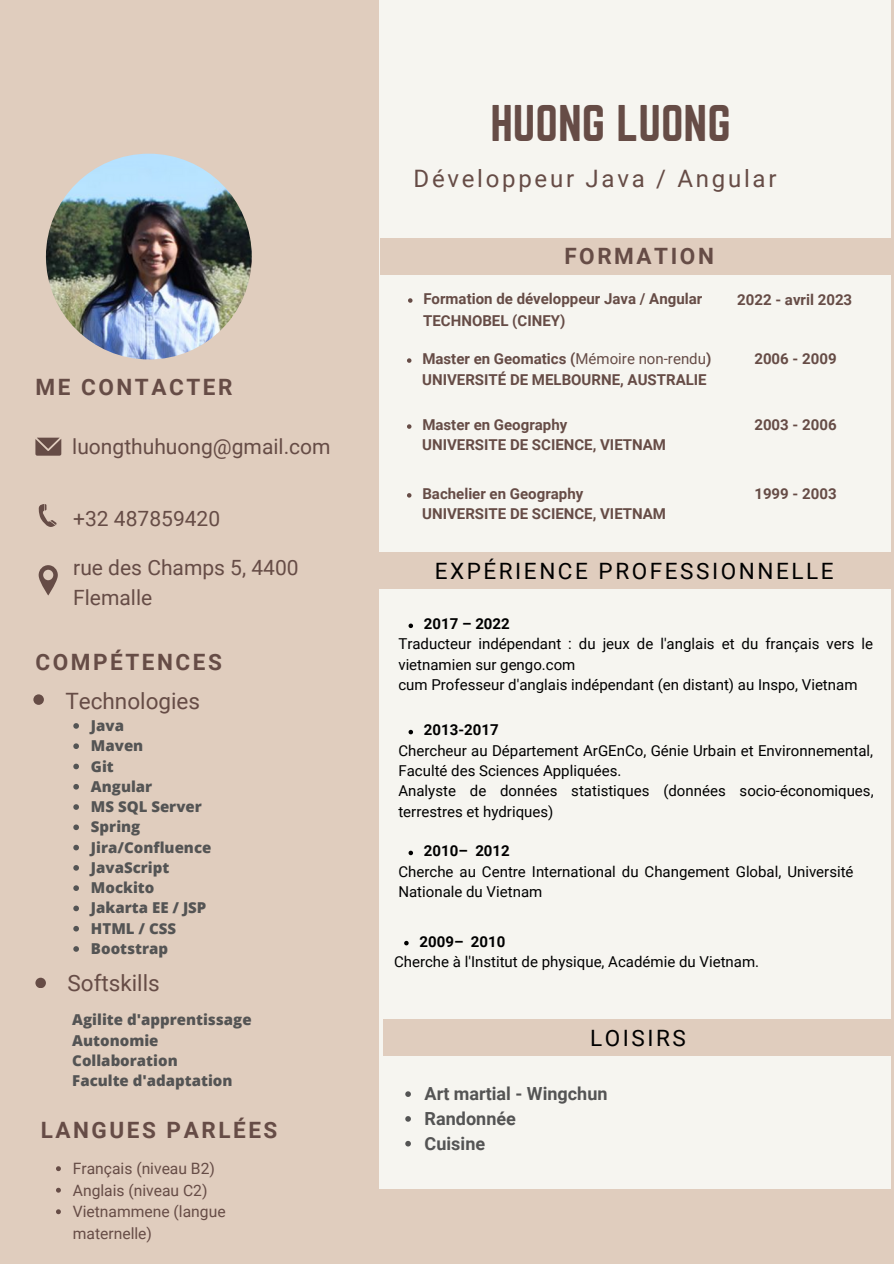
<style>
.page{position:relative;width:894px;height:1264px;background:#fff}
.page>*{position:absolute;margin:0;border:0;box-sizing:border-box;transform-origin:0 0}
.t1{font:45px "Norwester";color:#664c46}
.t2{font:24px "Roboto";letter-spacing:.115em;color:#664c46}
.t3{font:700 22.5px "Roboto";letter-spacing:.115em;color:#664c46}
.t4{font:22.5px "Roboto";letter-spacing:.115em;color:#000}
.t5{font:22.5px "Roboto";color:#664c46}
.t6{font:21px/29.2px "Roboto";color:#664c46}
.t7{font:700 18px/24.8px "Roboto";color:#545454}
.t8{font:15.6px/21.5px "Roboto";color:#664c46}
.t9{font:15px/20.2px "Roboto";color:#000}
.t10{font:700 15px "Roboto";color:#664c46}
.t11{font:800 15px/20.2px "Open Sans";color:#545454}
.t12{font:700 15px "Roboto";color:#000}
.s1{font-weight:400}
</style>
<div class="page">
<div style="left:0;top:0;width:893px;height:1263px;background:#e0cdbe"></div>
<div style="left:379px;top:0;width:511px;height:1188px;background:#f6f5f0"></div>
<div style="left:380px;top:238px;width:511px;height:37px;background:#e0cdbe"></div>
<div style="left:379px;top:552px;width:511px;height:37px;background:#e0cdbe"></div>
<svg style="left:35px;top:437px;width:26px;height:18px"></svg>
<svg style="left:39px;top:504px;width:18px;height:23px"></svg>
<svg style="left:39px;top:565px;width:19px;height:30px"></svg>
<div style="left:33px;top:694px;width:11px;height:11px;background:#664c46;border-radius:50%"></div>
<div style="left:35px;top:977px;width:11px;height:11px;background:#664c46;border-radius:50%"></div>
<div style="left:382px;top:1019px;width:511px;height:36px;background:#e0cdbe"></div>
<img style="left:46px;top:154px;width:206px;height:205px;border-radius:50%">
<svg style="left:408px;top:729px;width:5px;height:5px"></svg>
<svg style="left:408px;top:850px;width:5px;height:5px"></svg>
<svg style="left:408px;top:298px;width:4px;height:5px"></svg>
<svg style="left:56px;top:1166px;width:5px;height:5px"></svg>
<svg style="left:56px;top:1187px;width:5px;height:5px"></svg>
<svg style="left:56px;top:1209px;width:5px;height:5px"></svg>
<svg style="left:73px;top:723px;width:6px;height:5px"></svg>
<svg style="left:73px;top:743px;width:6px;height:6px"></svg>
<svg style="left:73px;top:763px;width:6px;height:6px"></svg>
<svg style="left:73px;top:784px;width:6px;height:5px"></svg>
<svg style="left:73px;top:804px;width:6px;height:5px"></svg>
<svg style="left:73px;top:824px;width:6px;height:6px"></svg>
<svg style="left:73px;top:844px;width:6px;height:6px"></svg>
<svg style="left:73px;top:865px;width:6px;height:5px"></svg>
<svg style="left:73px;top:885px;width:6px;height:6px"></svg>
<svg style="left:73px;top:905px;width:6px;height:6px"></svg>
<svg style="left:73px;top:925px;width:6px;height:6px"></svg>
<svg style="left:73px;top:946px;width:6px;height:5px"></svg>
<svg style="left:407px;top:358px;width:4px;height:5px"></svg>
<svg style="left:407px;top:424px;width:4px;height:5px"></svg>
<svg style="left:407px;top:493px;width:4px;height:4px"></svg>
<svg style="left:408px;top:623px;width:5px;height:5px"></svg>
<svg style="left:405px;top:1091px;width:6px;height:5px"></svg>
<svg style="left:405px;top:1116px;width:6px;height:5px"></svg>
<svg style="left:405px;top:1140px;width:6px;height:6px"></svg>
<svg style="left:404px;top:940px;width:4px;height:5px"></svg>
<h3 class="t3" style="left:35px;top:374px;width:198px">ME CONTACTER</h3>
<h3 class="t6" style="left:72px;top:432px;width:260px">luongthuhuong@gmail.com</h3>
<h3 class="t6" style="left:73px;top:504px;width:148px">+32 487859420</h3>
<h3 class="t6" style="left:73px;top:553px;width:227px">rue des Champs 5, 4400<br>Flemalle</h3>
<h3 class="t3" style="left:35px;top:649px;width:188px">COMPÉTENCES</h3>
<h3 class="t5" style="left:65px;top:688px;width:136px">Technologies</h3>
<p class="t11" style="left:91px;top:715px;width:122px">Java<br>Maven<br>Git<br>Angular<br>MS SQL Server<br>Spring<br>Jira/Confluence<br>JavaScript<br>Mockito<br>Jakarta EE / JSP<br>HTML / CSS<br>Bootstrap</p>
<h3 class="t5" style="left:67px;top:970px;width:94px">Softskills</h3>
<p class="t11" style="left:72px;top:1009px;width:181px">Agilite d'apprentissage<br>Autonomie<br>Collaboration<br>Faculte d'adaptation</p>
<h3 class="t3" style="left:41px;top:1117px;width:238px">LANGUES PARLÉES</h3>
<p class="t8" style="left:73px;top:1157px;width:154px">Français (niveau B2)<br>Anglais (niveau C2)<br>Vietnammene (langue maternelle)</p>
<h1 class="t1" style="left:490px;top:96px;width:242px">HUONG LUONG</h1>
<h2 class="t2" style="left:413px;top:165px;width:364px">Développeur Java / Angular</h2>
<h3 class="t3" style="left:564px;top:243px;width:151px">FORMATION</h3>
<p class="t10" style="left:423px;top:290px;width:280px">Formation de développeur Java / Angular</p>
<p class="t10" style="left:737px;top:291px;width:116px">2022 - avril 2023</p>
<p class="t10" style="left:423px;top:312px;width:144px">TECHNOBEL (CINEY)</p>
<p class="t10" style="left:422px;top:350px;width:290px">Master en Geomatics (<span class="s1">Mémoire non-rendu</span>)</p>
<p class="t10" style="left:754px;top:350px;width:84px">2006 - 2009</p>
<p class="t10" style="left:422px;top:370px;width:286px">UNIVERSITÉ DE MELBOURNE, AUSTRALIE</p>
<p class="t10" style="left:422px;top:416px;width:146px">Master en Geography</p>
<p class="t10" style="left:754px;top:416px;width:84px">2003 - 2006</p>
<p class="t10" style="left:422px;top:436px;width:245px">UNIVERSITE DE SCIENCE, VIETNAM</p>
<p class="t10" style="left:422px;top:485px;width:162px">Bachelier en Geography</p>
<p class="t10" style="left:754px;top:485px;width:84px">1999 - 2003</p>
<p class="t10" style="left:422px;top:505px;width:245px">UNIVERSITE DE SCIENCE, VIETNAM</p>
<h3 class="t4" style="left:434px;top:558px;width:400px">EXPÉRIENCE PROFESSIONNELLE</h3>
<p class="t12" style="left:424px;top:615px;width:87px">2017 – 2022</p>
<p class="t9" style="left:398px;top:634px;width:476px">Traducteur indépendant : du jeux de l'anglais et du français vers le vietnamien sur gengo.com<br>cum Professeur d'anglais indépendant (en distant) au Inspo, Vietnam</p>
<p class="t12" style="left:424px;top:721px;width:76px">2013-2017</p>
<p class="t9" style="left:398px;top:740px;width:476px">Chercheur au Département ArGEnCo, Génie Urbain et Environnemental, Faculté des Sciences Appliquées.<br>Analyste de données statistiques (données socio-économiques, terrestres et hydriques)</p>
<p class="t12" style="left:424px;top:842px;width:87px">2010– 2012</p>
<p class="t9" style="left:398px;top:861px;width:456px">Cherche au Centre International du Changement Global, Université<br>Nationale du Vietnam</p>
<p class="t12" style="left:419px;top:932px;width:87px">2009– 2010</p>
<p class="t9" style="left:394px;top:951px;width:366px">Cherche à l'Institut de physique, Académie du Vietnam.</p>
<h3 class="t4" style="left:590px;top:1024px;width:97px">LOISIRS</h3>
<p class="t7" style="left:424px;top:1081px;width:184px">Art martial - Wingchun<br>Randonnée<br>Cuisine</p>
</div>
